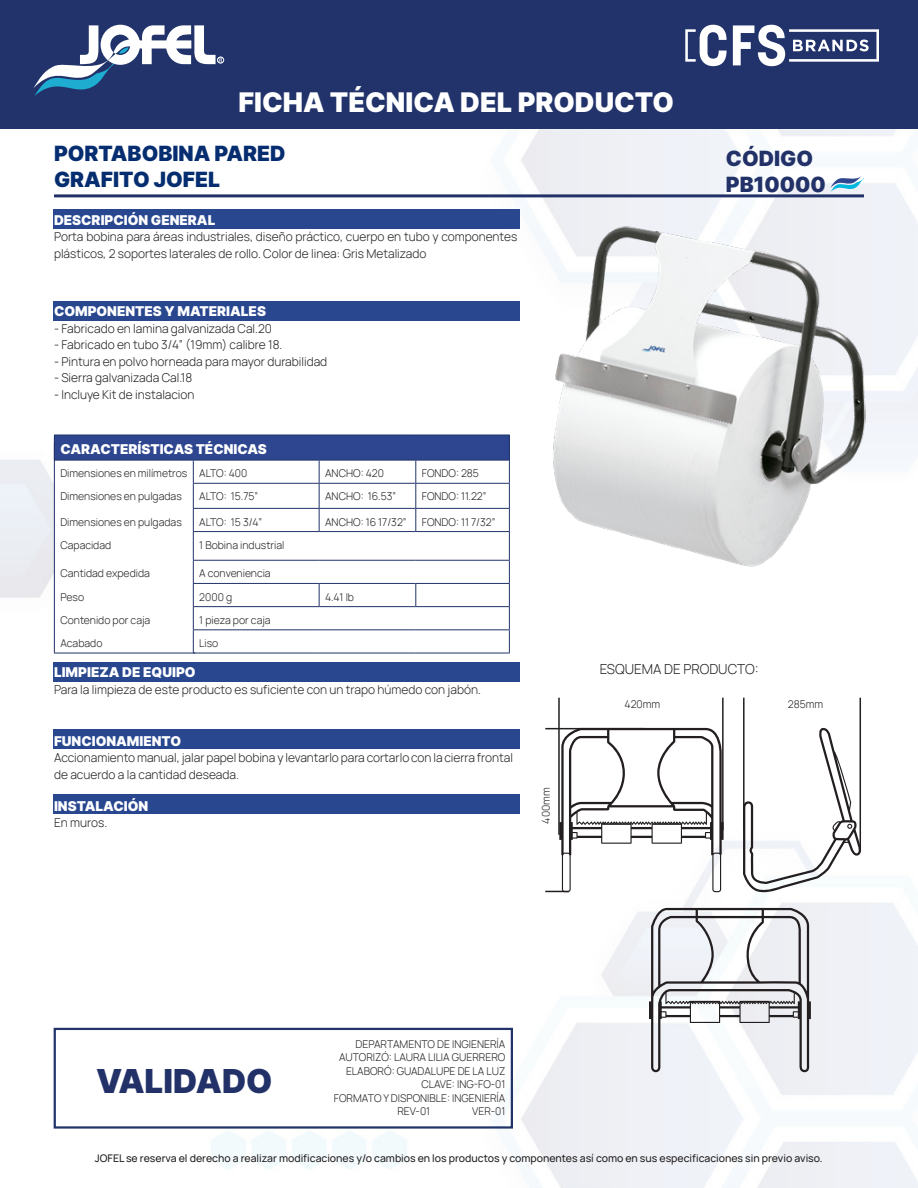
<style>
.page{position:relative;width:918px;height:1188px;background:#fff}
.page>*{position:absolute;margin:0;border:0;box-sizing:border-box;transform-origin:0 0}
.t1{font:33px "Inter";color:#223268}
.t2{font:27px "Inter";color:#fff}
.t3{font:21px "Inter";color:#052d6f}
.t4{font:21px "Inter";color:#223268}
.t5{font:13.5px "Inter";color:#fff}
.t6{font:300 13.5px "Manrope";color:#231f20}
.t7{font:300 12px/16.5px "Manrope";color:#231f20}
.t8{font:300 10.5px "Manrope";color:#231f20}
.t9{font:10.5px "Manrope";color:#231f20}
</style>
<div class="page">
<img style="left:0;top:128px;width:918px;height:1060px">
<div style="left:0;top:0;width:918px;height:128px;background:#21336a"></div>
<svg style="left:33px;top:25px;width:189px;height:71px"></svg>
<svg style="left:733px;top:25px;width:146px;height:41px"></svg>
<svg style="left:685px;top:25px;width:42px;height:41px"></svg>
<div style="left:217px;top:57px;width:7px;height:6px;border:1px solid #fff;border-radius:50%"></div>
<div style="left:53px;top:730px;width:466px;height:19px;background:#28478f"></div>
<div style="left:53px;top:663px;width:466px;height:19px;background:#28478f"></div>
<div style="left:53px;top:301px;width:466px;height:19px;background:#28478f"></div>
<div style="left:53px;top:210px;width:466px;height:19px;background:#28478f"></div>
<svg style="left:830px;top:176px;width:34px;height:16px"></svg>
<hr style="left:54px;top:194px;width:810px;height:3px;background:#223268">
<div style="left:54px;top:435px;width:455px;height:25px;background:#2d468f"></div>
<svg style="left:55px;top:461px;width:454px;height:192px"></svg>
<hr style="left:193px;top:483px;width:126px;height:1px;background:#21336a">
<hr style="left:319px;top:483px;width:97px;height:1px;background:#21336a">
<hr style="left:416px;top:483px;width:94px;height:1px;background:#21336a">
<hr style="left:193px;top:508px;width:126px;height:1px;background:#21336a">
<hr style="left:319px;top:508px;width:97px;height:1px;background:#21336a">
<svg style="left:319px;top:461px;width:1px;height:70px"></svg>
<hr style="left:416px;top:508px;width:94px;height:1px;background:#21336a">
<svg style="left:415px;top:461px;width:1px;height:70px"></svg>
<hr style="left:193px;top:531px;width:126px;height:1px;background:#21336a">
<hr style="left:319px;top:531px;width:97px;height:1px;background:#21336a">
<hr style="left:416px;top:531px;width:94px;height:1px;background:#21336a">
<hr style="left:193px;top:560px;width:126px;height:1px;background:#21336a">
<hr style="left:319px;top:560px;width:97px;height:1px;background:#21336a">
<hr style="left:416px;top:560px;width:94px;height:1px;background:#21336a">
<hr style="left:193px;top:583px;width:126px;height:1px;background:#21336a">
<hr style="left:319px;top:583px;width:97px;height:1px;background:#21336a">
<svg style="left:319px;top:584px;width:1px;height:22px"></svg>
<hr style="left:416px;top:583px;width:94px;height:1px;background:#21336a">
<svg style="left:415px;top:584px;width:1px;height:22px"></svg>
<hr style="left:193px;top:606px;width:126px;height:1px;background:#21336a">
<hr style="left:319px;top:606px;width:97px;height:1px;background:#21336a">
<hr style="left:416px;top:606px;width:94px;height:1px;background:#21336a">
<hr style="left:193px;top:629px;width:126px;height:1px;background:#21336a">
<svg style="left:193px;top:461px;width:1px;height:192px"></svg>
<hr style="left:319px;top:629px;width:97px;height:1px;background:#21336a">
<hr style="left:416px;top:629px;width:94px;height:1px;background:#21336a">
<hr style="left:193px;top:653px;width:126px;height:1px;background:#21336a">
<hr style="left:319px;top:653px;width:97px;height:1px;background:#21336a">
<hr style="left:416px;top:653px;width:94px;height:1px;background:#21336a">
<hr style="left:54px;top:435px;width:139px;height:1px;background:#21336a">
<hr style="left:193px;top:435px;width:126px;height:1px;background:#21336a">
<hr style="left:319px;top:435px;width:97px;height:1px;background:#21336a">
<hr style="left:416px;top:435px;width:94px;height:1px;background:#21336a">
<svg style="left:509px;top:436px;width:1px;height:217px"></svg>
<hr style="left:54px;top:460px;width:139px;height:1px;background:#21336a">
<hr style="left:193px;top:460px;width:126px;height:1px;background:#21336a">
<hr style="left:319px;top:460px;width:97px;height:1px;background:#21336a">
<hr style="left:416px;top:460px;width:94px;height:1px;background:#21336a">
<hr style="left:54px;top:653px;width:141px;height:1px;background:#21336a">
<hr style="left:54px;top:443px;width:1px;height:210px;background:#21336a">
<div style="left:54px;top:1028px;width:459px;height:101px;border:2px solid #213369"></div>
<img style="left:550px;top:222px;width:316px;height:346px">
<hr style="left:558px;top:698px;width:2px;height:137px;background:#231f20">
<hr style="left:722px;top:698px;width:2px;height:133px;background:#231f20">
<hr style="left:860px;top:698px;width:1px;height:153px;background:#231f20">
<hr style="left:743px;top:698px;width:2px;height:131px;background:#231f20">
<div style="left:53px;top:795px;width:466px;height:19px;background:#28478f"></div>
<svg style="left:545px;top:728px;width:179px;height:164px"></svg>
<svg style="left:743px;top:728px;width:120px;height:164px"></svg>
<svg style="left:649px;top:908px;width:162px;height:164px"></svg>
<h2 class="t2" style="left:238px;top:82px;width:437px">FICHA TÉCNICA DEL PRODUCTO</h2>
<p class="t3" style="left:54px;top:139px;width:233px">PORTABOBINA PARED</p>
<p class="t3" style="left:54px;top:164px;width:168px">GRAFITO JOFEL</p>
<p class="t5" style="left:54px;top:210px;width:163px">DESCRIPCIÓN GENERAL</p>
<p class="t7" style="left:54px;top:228px;width:465px">Porta bobina para áreas industriales, diseño práctico, cuerpo en tubo y componentes plásticos, 2 soportes laterales de rollo. Color de linea: Gris Metalizado</p>
<p class="t4" style="left:726px;top:143px;width:89px">CÓDIGO</p>
<p class="t4" style="left:726px;top:169px;width:101px">PB10000</p>
<p class="t5" style="left:54px;top:301px;width:214px">COMPONENTES Y MATERIALES</p>
<p class="t7" style="left:54px;top:320px;width:219px">- Fabricado en lamina galvanizada Cal.20</p>
<p class="t7" style="left:54px;top:336px;width:230px">- Fabricado en tubo 3/4” (19mm) calibre 18.</p>
<p class="t7" style="left:54px;top:353px;width:275px">- Pintura en polvo horneada para mayor durabilidad</p>
<p class="t7" style="left:54px;top:369px;width:140px">- Sierra galvanizada Cal.18</p>
<p class="t7" style="left:54px;top:386px;width:142px">- Incluye Kit de instalacion</p>
<p class="t5" style="left:60px;top:439px;width:208px">CARACTERÍSTICAS TÉCNICAS</p>
<p class="t8" style="left:60px;top:466px;width:128px">Dimensiones en milímetros</p>
<p class="t8" style="left:199px;top:466px;width:50px">ALTO: 400</p>
<p class="t8" style="left:325px;top:466px;width:60px">ANCHO: 420</p>
<p class="t8" style="left:422px;top:466px;width:59px">FONDO: 285</p>
<p class="t8" style="left:60px;top:489px;width:123px">Dimensiones en pulgadas</p>
<p class="t8" style="left:199px;top:489px;width:60px">ALTO: 15.75”</p>
<p class="t8" style="left:325px;top:489px;width:73px">ANCHO: 16.53”</p>
<p class="t8" style="left:422px;top:489px;width:66px">FONDO: 11.22”</p>
<p class="t8" style="left:60px;top:514px;width:123px">Dimensiones en pulgadas</p>
<p class="t8" style="left:199px;top:514px;width:64px">ALTO: 15 3/4”</p>
<p class="t8" style="left:325px;top:514px;width:83px">ANCHO: 16 17/32”</p>
<p class="t8" style="left:422px;top:514px;width:75px">FONDO: 11 7/32”</p>
<p class="t8" style="left:60px;top:537px;width:52px">Capacidad</p>
<p class="t8" style="left:199px;top:537px;width:87px">1 Bobina industrial</p>
<p class="t8" style="left:60px;top:566px;width:91px">Cantidad expedida</p>
<p class="t8" style="left:199px;top:566px;width:73px">A conveniencia</p>
<p class="t8" style="left:60px;top:589px;width:25px">Peso</p>
<p class="t8" style="left:199px;top:589px;width:34px">2000 g</p>
<p class="t8" style="left:325px;top:589px;width:30px">4.41 lb</p>
<p class="t8" style="left:60px;top:612px;width:92px">Contenido por caja</p>
<p class="t8" style="left:199px;top:612px;width:73px">1 pieza por caja</p>
<p class="t8" style="left:60px;top:636px;width:44px">Acabado</p>
<p class="t8" style="left:199px;top:636px;width:21px">Liso</p>
<p class="t5" style="left:54px;top:663px;width:143px">LIMPIEZA DE EQUIPO</p>
<p class="t7" style="left:54px;top:681px;width:428px">Para la limpieza de este producto es suficiente con un trapo húmedo con jabón.</p>
<p class="t5" style="left:54px;top:731px;width:129px">FUNCIONAMIENTO</p>
<p class="t7" style="left:54px;top:749px;width:460px">Accionamiento manual, jalar papel bobina y levantarlo para cortarlo con la cierra frontal de acuerdo a la cantidad deseada.</p>
<p class="t5" style="left:54px;top:796px;width:96px">INSTALACIÓN</p>
<p class="t7" style="left:54px;top:814px;width:55px">En muros.</p>
<p class="t8" style="left:539px;top:824px;width:38px;rotate:-90deg">400mm</p>
<p class="t6" style="left:600px;top:660px;width:160px">ESQUEMA DE PRODUCTO:</p>
<p class="t8" style="left:625px;top:696px;width:37px">420mm</p>
<p class="t8" style="left:788px;top:696px;width:37px">285mm</p>
<p class="t1" style="left:96px;top:1057px;width:178px">VALIDADO</p>
<p class="t8" style="left:355px;top:1036px;width:151px">DEPARTAMENTO DE INGIENERÍA</p>
<p class="t8" style="left:339px;top:1050px;width:168px">AUTORIZÓ: LAURA LILIA GUERRERO</p>
<p class="t8" style="left:346px;top:1063px;width:161px">ELABORÓ: GUADALUPE DE LA LUZ</p>
<p class="t8" style="left:421px;top:1077px;width:86px">CLAVE: ING-FO-01</p>
<p class="t8" style="left:334px;top:1090px;width:173px">FORMATO Y DISPONIBLE: INGENIERÍA</p>
<p class="t8" style="left:397px;top:1104px;width:34px">REV-01</p>
<p class="t8" style="left:472px;top:1104px;width:35px">VER-01</p>
<p class="t9" style="left:95px;top:1151px;width:729px">JOFEL se reserva el derecho a realizar modificaciones y/o cambios en los productos y componentes así como en sus especificaciones sin previo aviso.</p>
</div>
